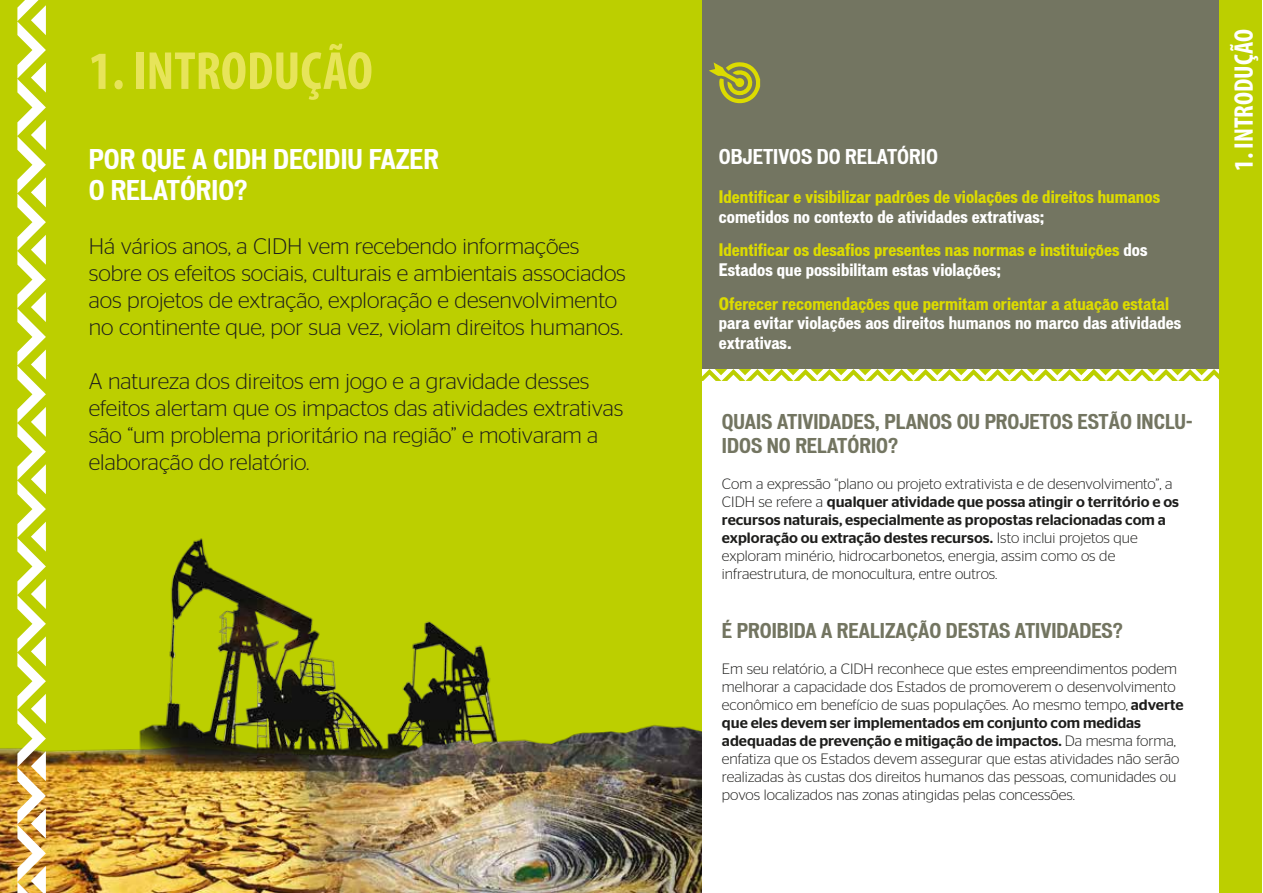
<style>
.page{position:relative;width:1263px;height:893px;background:#fff}
.page>*{position:absolute;margin:0;border:0;box-sizing:border-box;transform-origin:0 0}
.t1{font:700 condensed 54px "Myriad Pro";color:#e7e45a}
.t2{font:700 condensed 27px "Myriad Pro";color:#fff}
.t3{font:700 condensed 25.95px/31.2px "Vonnes";color:#fff}
.t4{font:300 22.5px/27px "Stag Sans";color:#1d1d1b}
.t5{font:700 condensed 19.5px/23.4px "Vonnes";color:#737561}
.t6{font:700 condensed 19.5px "Vonnes";color:#fff}
.t7{font:700 expanded 16.5px/33.3px "Vonnes";color:#dcdb00}
.t8{font:700 expanded 16.5px/19.8px "Vonnes";color:#fff}
.t9{font:300 15px/18px "Stag Sans";color:#1d1d1b}
.s1{color:#fff}
.s2{font-weight:500}
</style>
<div class="page">
<div style="left:0;top:0;width:1262px;height:893px;background:#bccf00"></div>
<img style="left:0;top:538px;width:702px;height:355px">
<div style="left:702px;top:0;width:516px;height:369px;background:#737561"></div>
<div style="left:702px;top:369px;width:516px;height:524px;background:#fff"></div>
<svg style="left:17px;top:0;width:29px;height:893px"></svg>
<svg style="left:702px;top:369px;width:517px;height:12px"></svg>
<svg style="left:709px;top:62px;width:51px;height:42px"></svg>
<h1 class="t1" style="left:89px;top:37px;width:285px">1. INTRODUÇÃO</h1>
<h3 class="t3" style="left:89px;top:143px;width:351px">POR QUE A CIDH DECIDIU FAZER<br>O RELATÓRIO?</h3>
<h3 class="t4" style="left:89px;top:232px;width:538px">Há vários anos, a CIDH vem recebendo informações sobre os efeitos sociais, culturais e ambientais associados aos projetos de extração, exploração e desenvolvimento no continente que, por sua vez, violam direitos humanos.</h3>
<h3 class="t4" style="left:89px;top:367px;width:536px">A natureza dos direitos em jogo e a gravidade desses efeitos alertam que os impactos das atividades extrativas são “um problema prioritário na região” e motivaram a elaboração do relatório.</h3>
<h3 class="t6" style="left:719px;top:145px;width:220px">OBJETIVOS DO RELATÓRIO</h3>
<p class="t7" style="left:719px;top:181px;width:443px">Identificar e visibilizar padrões de violações de direitos humanos</p>
<p class="t7" style="left:719px;top:200px;width:430px"><span class="s1">cometidos no contexto de atividades extrativas;<br></span>Identificar os desafios presentes nas normas e instituições <span class="s1">dos</span></p>
<p class="t8" style="left:719px;top:260px;width:283px">Estados que possibilitam estas violações;</p>
<p class="t7" style="left:719px;top:287px;width:452px">Oferecer recomendações que permitam orientar a atuação estatal</p>
<p class="t8" style="left:719px;top:313px;width:464px">para evitar violações aos direitos humanos no marco das atividades extrativas.</p>
<h3 class="t5" style="left:722px;top:410px;width:472px">QUAIS ATIVIDADES, PLANOS OU PROJETOS ESTÃO INCLU-<br>IDOS NO RELATÓRIO?</h3>
<p class="t9" style="left:722px;top:474px;width:459px">Com a expressão “plano ou projeto extrativista e de desenvolvimento”, a CIDH se refere a <span class="s2">qualquer atividade que possa atingir o território e os recursos naturais, especialmente as propostas relacionadas com a exploração ou extração destes recursos.</span> Isto inclui projetos que exploram minério, hidrocarbonetos, energia, assim como os de infraestrutura, de monocultura, entre outros.</p>
<h3 class="t5" style="left:722px;top:619px;width:402px">É PROIBIDA A REALIZAÇÃO DESTAS ATIVIDADES?</h3>
<p class="t9" style="left:722px;top:660px;width:463px">Em seu relatório, a CIDH reconhece que estes empreendimentos podem melhorar a capacidade dos Estados de promoverem o desenvolvimento econômico em benefício de suas populações. Ao mesmo tempo, <span class="s2">adverte que eles devem ser implementados em conjunto com medidas adequadas de prevenção e mitigação de impactos.</span> Da mesma forma, enfatiza que os Estados devem assegurar que estas atividades não serão realizadas às custas dos direitos humanos das pessoas, comunidades ou povos localizados nas zonas atingidas pelas concessões.</p>
<h2 class="t2" style="left:1227px;top:171px;width:143px;rotate:-90deg">1. INTRODUÇÃO</h2>
</div>
